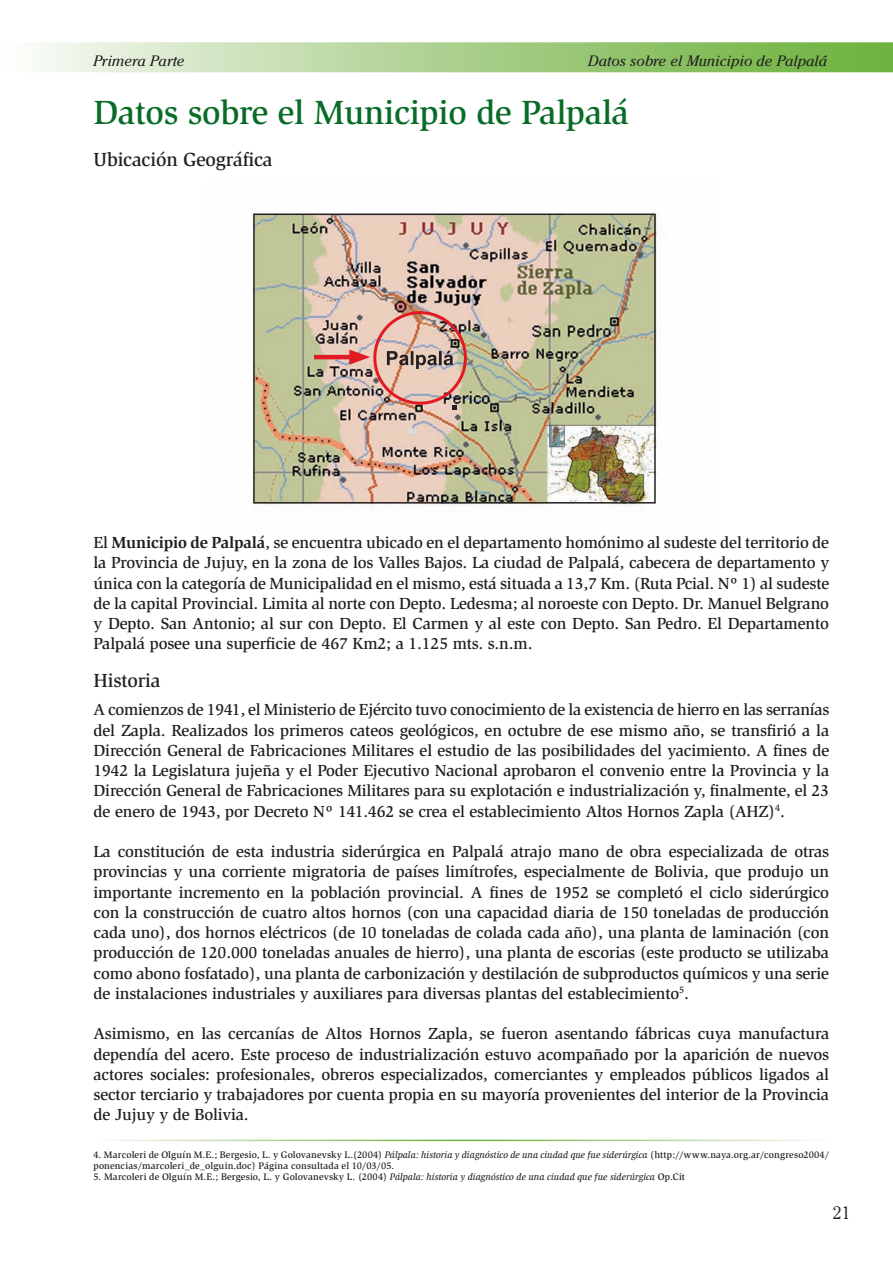
<style>
.page{position:relative;width:893px;height:1263px;background:#fff}
.page>*{position:absolute;margin:0;border:0;box-sizing:border-box;transform-origin:0 0}
.t1{font:500 34.5px "Slimbach";letter-spacing:-.01em;color:#086c28}
.t2{font:500 19.5px "Slimbach";letter-spacing:-.01em;color:#231f20}
.t3{font:300 18px "Cheltenham";color:#231f20}
.t4{font:500 16.5px/20.2px "Slimbach";letter-spacing:-.01em;color:#231f20;text-align:justify}
.t5{font:italic 15px "Cheltenham";color:#231f20}
.t6{font:500 9.75px/11.2px "Slimbach";letter-spacing:.01em;color:#231f20}
.s1{font-weight:700}
.s2{font-style:italic}
</style>
<div class="page">
<div style="left:0;top:42px;width:893px;height:30px;background:linear-gradient(to right,#f7f9f4,#67ae35)"></div>
<img style="left:252px;top:212px;width:406px;height:300px">
<svg style="left:387px;top:351px;width:66px;height:18px"></svg>
<div style="left:373px;top:311px;width:94px;height:94px;border:3px solid #e21a21;border-radius:50%"></div>
<hr style="left:314px;top:355px;width:44px;height:4px;background:#e21a21">
<svg style="left:349px;top:349px;width:21px;height:16px"></svg>
<div style="left:253px;top:214px;width:403px;height:290px;border:2px solid #231f20"></div>
<svg style="left:452px;top:405px;width:5px;height:4px"></svg>
<p class="t5" style="left:94px;top:52px;width:93px">Primera Parte</p>
<p class="t5" style="left:588px;top:52px;width:240px">Datos sobre el Municipio de Palpalá</p>
<h1 class="t1" style="left:94px;top:91px;width:537px">Datos sobre el Municipio de Palpalá</h1>
<p class="t2" style="left:94px;top:148px;width:181px">Ubicación Geográfica</p>
<p class="t4" style="left:94px;top:532px;width:737px">El <span class="s1">Municipio de Palpalá</span>, se encuentra ubicado en el departamento homónimo al sudeste del territorio de la Provincia de Jujuy, en la zona de los Valles Bajos. La ciudad de Palpalá, cabecera de departamento y única con la categoría de Municipalidad en el mismo, está situada a 13,7 Km. (Ruta Pcial. Nº 1) al sudeste de la capital Provincial. Limita al norte con Depto. Ledesma; al noroeste con Depto. Dr. Manuel Belgrano y Depto. San Antonio; al sur con Depto. El Carmen y al este con Depto. San Pedro. El Departamento Palpalá posee una superficie de 467 Km2; a 1.125 mts. s.n.m.</p>
<p class="t2" style="left:94px;top:668px;width:68px">Historia</p>
<p class="t4" style="left:94px;top:699px;width:737px">A comienzos de 1941, el Ministerio de Ejército tuvo conocimiento de la existencia de hierro en las serranías del Zapla. Realizados los primeros cateos geológicos, en octubre de ese mismo año, se transfirió a la Dirección General de Fabricaciones Militares el estudio de las posibilidades del yacimiento. A fines de 1942 la Legislatura jujeña y el Poder Ejecutivo Nacional aprobaron el convenio entre la Provincia y la Dirección General de Fabricaciones Militares para su explotación e industrialización y, finalmente, el 23 de enero de 1943, por Decreto Nº 141.462 se crea el establecimiento Altos Hornos Zapla (AHZ)<sup>4</sup>.</p>
<p class="t4" style="left:94px;top:841px;width:737px">La constitución de esta industria siderúrgica en Palpalá atrajo mano de obra especializada de otras provincias y una corriente migratoria de países limítrofes, especialmente de Bolivia, que produjo un importante incremento en la población provincial. A fines de 1952 se completó el ciclo siderúrgico con la construcción de cuatro altos hornos (con una capacidad diaria de 150 toneladas de producción cada uno), dos hornos eléctricos (de 10 toneladas de colada cada año), una planta de laminación (con producción de 120.000 toneladas anuales de hierro), una planta de escorias (este producto se utilizaba como abono fosfatado), una planta de carbonización y destilación de subproductos químicos y una serie de instalaciones industriales y auxiliares para diversas plantas del establecimiento<sup>5</sup>.</p>
<p class="t4" style="left:94px;top:1023px;width:737px">Asimismo, en las cercanías de Altos Hornos Zapla, se fueron asentando fábricas cuya manufactura dependía del acero. Este proceso de industrialización estuvo acompañado por la aparición de nuevos actores sociales: profesionales, obreros especializados, comerciantes y empleados públicos ligados al sector terciario y trabajadores por cuenta propia en su mayoría provenientes del interior de la Provincia de Jujuy y de Bolivia.</p>
<p class="t6" style="left:94px;top:1149px;width:737px">4. Marcoleri de Olguín M.E.; Bergesio, L. y Golovanevsky L.(2004) <span class="s2">Pálpala: historia y diagnóstico de una ciudad que fue siderúrgica</span> (http://www.naya.org.ar/congreso2004/ ponencias/marcoleri_de_olguin.doc) Página consultada el 10/03/05.</p>
<p class="t6" style="left:94px;top:1171px;width:593px">5. Marcoleri de Olguín M.E.; Bergesio, L. y Golovanevsky L. (2004) <span class="s2">Pálpala: historia y diagnóstico de una ciudad que fue siderúrgica</span> Op.Cit</p>
<p class="t3" style="left:833px;top:1202px;width:19px">21</p>
</div>
